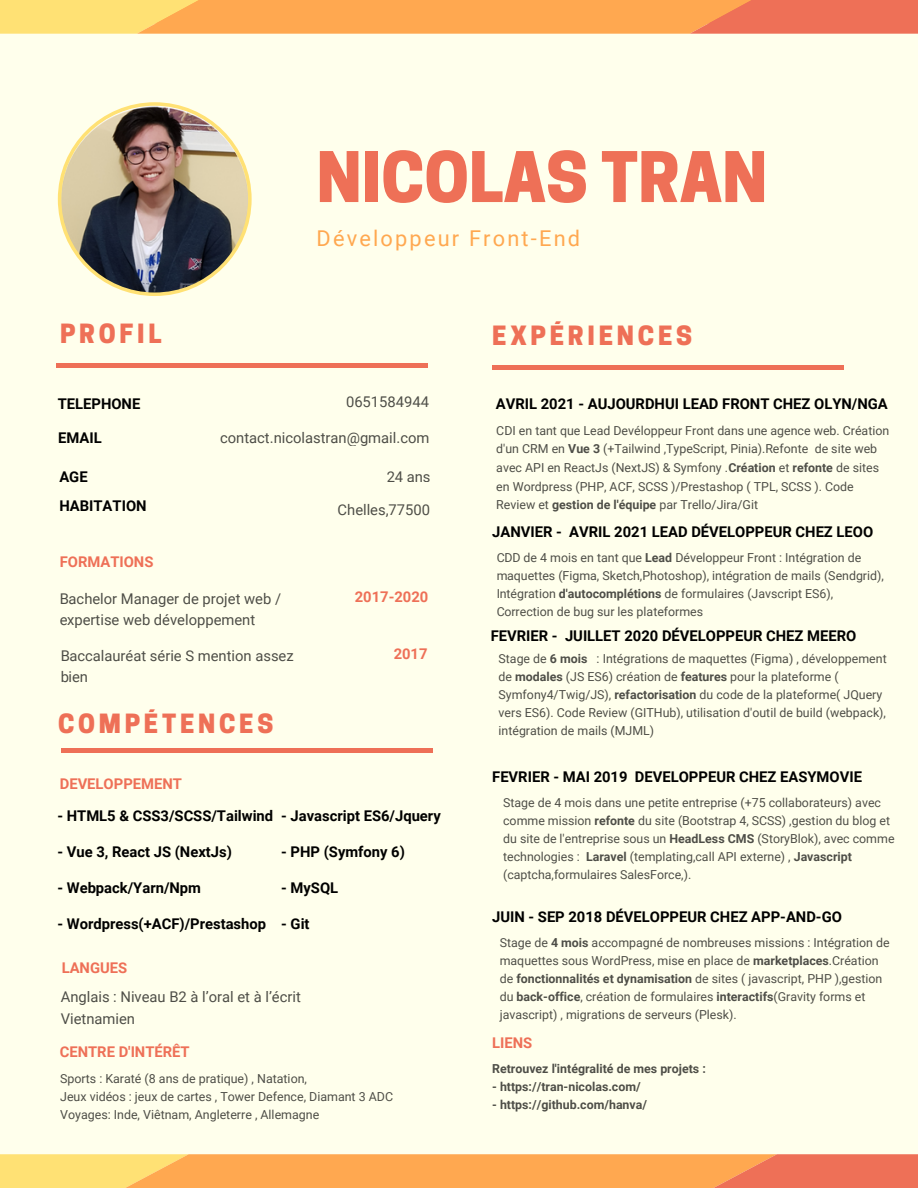
<style>
.page{position:relative;width:918px;height:1188px;background:#ffffec}
.page>*{position:absolute;margin:0;border:0;box-sizing:border-box;transform-origin:0 0}
.t1{font:800 65.4px "Cooper Hewitt";color:#ee7057}
.t2{font:800 24.9px "Cooper Hewitt";letter-spacing:.15em;color:#ee7057}
.t3{font:21.75px "Roboto";letter-spacing:.1em;color:#ffa850}
.t4{font:700 14.85px "Roboto";color:#000}
.t5{font:14.85px/21.3px "Roboto";color:#000}
.t6{font:700 14.85px "Roboto";color:#ee7057}
.t7{font:12.45px/18px "Roboto";color:#000}
.t8{font:700 12.45px "Roboto";color:#000}
.s1{font-weight:700}
</style>
<div class="page">
<div style="left:56px;top:363px;width:372px;height:5px;background:#ee7057"></div>
<div style="left:61px;top:748px;width:372px;height:5px;background:#ee7057"></div>
<div style="left:492px;top:365px;width:352px;height:5px;background:#ee7057"></div>
<img style="left:58px;top:102px;width:194px;height:194px">
<div style="left:0;top:1154px;width:189px;height:34px;background:#ffe174"></div>
<svg style="left:59px;top:1154px;width:588px;height:34px;fill:#ffa850"></svg>
<svg style="left:647px;top:1154px;width:271px;height:34px;background:#f48555"></svg>
<div style="left:0;top:0;width:259px;height:34px;background:#ffe174"></div>
<div style="left:137px;top:0;width:675px;height:34px;background:#ffa850"></div>
<div style="left:690px;top:0;width:228px;height:34px;background:#ee7057"></div>
<h3 class="t2" style="left:60px;top:325px;width:103px">PROFIL</h3>
<h4 class="t1" style="left:317px;top:153px;width:452px">NICOLAS TRAN</h4>
<h6 class="t3" style="left:317px;top:226px;width:265px">Développeur Front-End</h6>
<h6 class="t2" style="left:492px;top:326px;width:202px">EXPÉRIENCES</h6>
<h1 class="t4" style="left:58px;top:395px;width:84px">TELEPHONE</h1>
<p class="t5" style="left:346px;top:392px;width:84px">0651584944</p>
<h6 class="t4" style="left:58px;top:430px;width:45px">EMAIL</h6>
<p class="t5" style="left:220px;top:427px;width:211px">contact.nicolastran@gmail.com</p>
<h6 class="t4" style="left:59px;top:469px;width:30px">AGE</h6>
<p class="t5" style="left:387px;top:466px;width:46px">24 ans</p>
<h4 class="t4" style="left:59px;top:497px;width:89px">HABITATION</h4>
<p class="t5" style="left:338px;top:499px;width:94px">Chelles,77500</p>
<h6 class="t6" style="left:60px;top:553px;width:95px">FORMATIONS</h6>
<p class="t5" style="left:59px;top:588px;width:223px">Bachelor Manager de projet web / expertise web développement</p>
<h4 class="t6" style="left:355px;top:588px;width:75px">2017-2020</h4>
<p class="t5" style="left:60px;top:645px;width:235px">Baccalauréat série S mention assez bien</p>
<h2 class="t6" style="left:394px;top:645px;width:35px">2017</h2>
<h2 class="t2" style="left:58px;top:714px;width:217px">COMPÉTENCES</h2>
<h5 class="t6" style="left:60px;top:775px;width:124px">DEVELOPPEMENT</h5>
<h4 class="t4" style="left:57px;top:807px;width:217px">- HTML5 &amp; CSS3/SCSS/Tailwind</h4>
<h4 class="t4" style="left:57px;top:843px;width:176px">- Vue 3, React JS (NextJs)</h4>
<h4 class="t4" style="left:57px;top:879px;width:145px">- Webpack/Yarn/Npm</h4>
<h4 class="t4" style="left:57px;top:915px;width:210px">- Wordpress(+ACF)/Prestashop</h4>
<h6 class="t4" style="left:281px;top:807px;width:161px">- Javascript ES6/Jquery</h6>
<h6 class="t4" style="left:281px;top:843px;width:125px">- PHP (Symfony 6)</h6>
<h6 class="t4" style="left:281px;top:879px;width:59px">- MySQL</h6>
<h6 class="t4" style="left:281px;top:915px;width:30px">- Git</h6>
<h4 class="t6" style="left:62px;top:959px;width:67px">LANGUES</h4>
<p class="t5" style="left:61px;top:987px;width:242px">Anglais : Niveau B2 à l’oral et à l’écrit<br>Vietnamien</p>
<h2 class="t6" style="left:60px;top:1043px;width:131px">CENTRE D'INTÉRÊT</h2>
<p class="t7" style="left:60px;top:1070px;width:335px">Sports : Karaté (8 ans de pratique) , Natation,<br>Jeux vidéos : jeux de cartes , Tower Defence, Diamant 3 ADC<br>Voyages: Inde, Viêtnam, Angleterre , Allemagne</p>
<h4 class="t4" style="left:496px;top:395px;width:394px">AVRIL 2021 - AUJOURDHUI LEAD FRONT CHEZ OLYN/NGA</h4>
<p class="t7" style="left:496px;top:421px;width:395px;line-height:18.6px">CDI en tant que Lead Devéloppeur Front dans une agence web. Création d'un CRM en <span class="s1">Vue 3</span> (+Tailwind ,TypeScript, Pinia).Refonte de site web avec API en ReactJs (NextJS) &amp; Symfony .<span class="s1">Création</span> et <span class="s1">refonte</span> de sites en Wordpress (PHP, ACF, SCSS )/Prestashop ( TPL, SCSS ). Code Review et <span class="s1">gestion de l'équipe</span> par Trello/Jira/Git</p>
<p class="t4" style="left:492px;top:523px;width:383px">JANVIER - AVRIL 2021 LEAD DÉVELOPPEUR CHEZ LEOO</p>
<p class="t7" style="left:496px;top:549px;width:389px">CDD de 4 mois en tant que <span class="s1">Lead</span> Développeur Front : Intégration de maquettes (Figma, Sketch,Photoshop), intégration de mails (Sendgrid), Intégration <span class="s1">d'autocomplétions</span> de formulaires (Javscript ES6), Correction de bug sur les plateformes</p>
<h5 class="t4" style="left:491px;top:627px;width:367px">FEVRIER - JUILLET 2020 DÉVELOPPEUR CHEZ MEERO</h5>
<p class="t7" style="left:499px;top:650px;width:390px">Stage de <span class="s1">6 mois</span> : Intégrations de maquettes (Figma) , développement de <span class="s1">modales</span> (JS ES6) création de <span class="s1">features</span> pour la plateforme ( Symfony4/Twig/JS), <span class="s1">refactorisation</span> du code de la plateforme( JQuery vers ES6). Code Review (GITHub), utilisation d'outil de build (webpack), intégration de mails (MJML)</p>
<h4 class="t4" style="left:492px;top:768px;width:371px">FEVRIER - MAI 2019 DEVELOPPEUR CHEZ EASYMOVIE</h4>
<p class="t7" style="left:503px;top:793px;width:393px">Stage de 4 mois dans une petite entreprise (+75 collaborateurs) avec comme mission <span class="s1">refonte</span> du site (Bootstrap 4, SCSS) ,gestion du blog et du site de l'entreprise sous un <span class="s1">HeadLess CMS</span> (StoryBlok), avec comme technologies : <span class="s1">Laravel</span> (templating,call API externe) , <span class="s1">Javascript </span>(captcha,formulaires SalesForce,).</p>
<p class="t4" style="left:492px;top:909px;width:351px">JUIN - SEP 2018 DÉVELOPPEUR CHEZ APP-AND-GO</p>
<p class="t7" style="left:500px;top:933px;width:391px">Stage de <span class="s1">4 mois</span> accompagné de nombreuses missions : Intégration de maquettes sous WordPress, mise en place de <span class="s1">marketplaces</span>.Création de <span class="s1">fonctionnalités et dynamisation</span> de sites ( javascript, PHP ),gestion du <span class="s1">back-office</span>, création de formulaires <span class="s1">interactifs</span>(Gravity forms et javascript) , migrations de serveurs (Plesk).</p>
<p class="t6" style="left:492px;top:1035px;width:42px">LIENS</p>
<p class="t8" style="left:492px;top:1061px;width:215px">Retrouvez l'intégralité de mes projets :</p>
<p class="t8" style="left:492px;top:1079px;width:150px">- https://tran-nicolas.com/</p>
<p class="t8" style="left:492px;top:1097px;width:156px">- https://github.com/hanva/</p>
</div>
